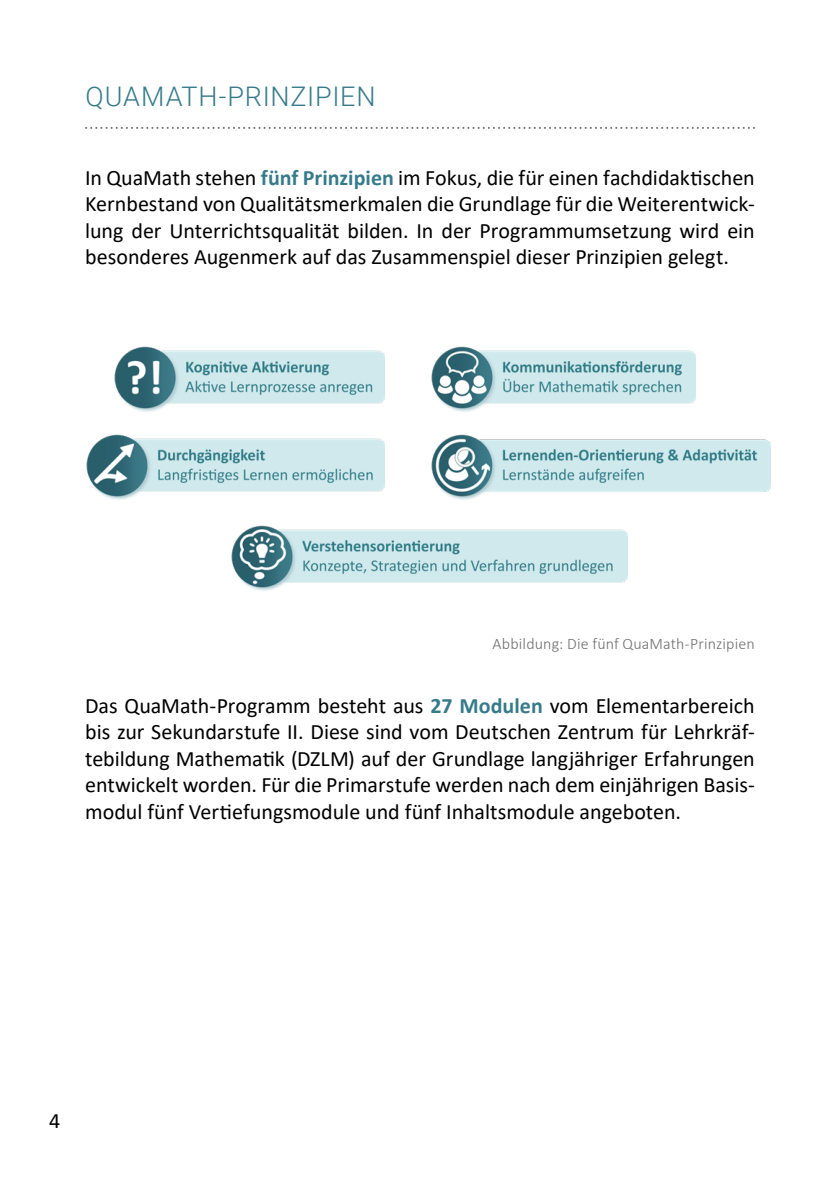
<style>
.page{position:relative;width:840px;height:1191px;background:#fff}
.page>*{position:absolute;margin:0;border:0;box-sizing:border-box;transform-origin:0 0}
.Roboto_12pt{font:300 27px "Roboto";letter-spacing:.025em;color:#367b8a}
.DZLM_Standart{font:22px/26.4px "Calibri";letter-spacing:-.005em;color:#000;text-align:justify}
.DZLM_Standart-2{font:300 16px "Calibri";letter-spacing:.01em;color:#706f6f}
.s1{font-weight:700;color:#367b8a}
</style>
<div class="page">
<img style="left:86px;top:434px;width:298px;height:66px">
<img style="left:114px;top:346px;width:270px;height:66px">
<img style="left:431px;top:346px;width:264px;height:66px">
<img style="left:431px;top:434px;width:339px;height:66px">
<img style="left:231px;top:525px;width:396px;height:66px">
<svg style="left:85px;top:127px;width:669px;height:2px"></svg>
<p class="Roboto_12pt" style="left:86px;top:77px;width:291px">QUAMATH-PRINZIPIEN</p>
<p class="DZLM_Standart" style="left:85px;top:164px;width:670px">In QuaMath stehen <span class="s1">fünf Prinzipien</span> im Fokus, die für einen fachdidaktischen Kernbestand von Qualitätsmerkmalen die Grundlage für die Weiterentwick&shy;lung der Unterrichtsqualität bilden. In der Programmumsetzung wird ein besonderes Augenmerk auf das Zusammenspiel dieser Prinzipien gelegt.</p>
<p class="DZLM_Standart-2" style="left:492px;top:633px;width:263px">Abbildung: Die fünf QuaMath-Prinzipien</p>
<p class="DZLM_Standart" style="left:85px;top:692px;width:670px">Das QuaMath-Programm besteht aus <span class="s1">27 Modulen</span> vom Elementarbereich bis zur Sekundarstufe II. Diese sind vom Deutschen Zentrum für Lehrkräf&shy;tebildung Mathematik (DZLM) auf der Grundlage langjähriger Erfahrungen entwickelt worden. Für die Primarstufe werden nach dem einjährigen Basis&shy;modul fünf Vertiefungsmodule und fünf Inhaltsmodule angeboten.</p>
<p class="DZLM_Standart" style="left:49px;top:1107px;width:13px">4</p>
</div>
